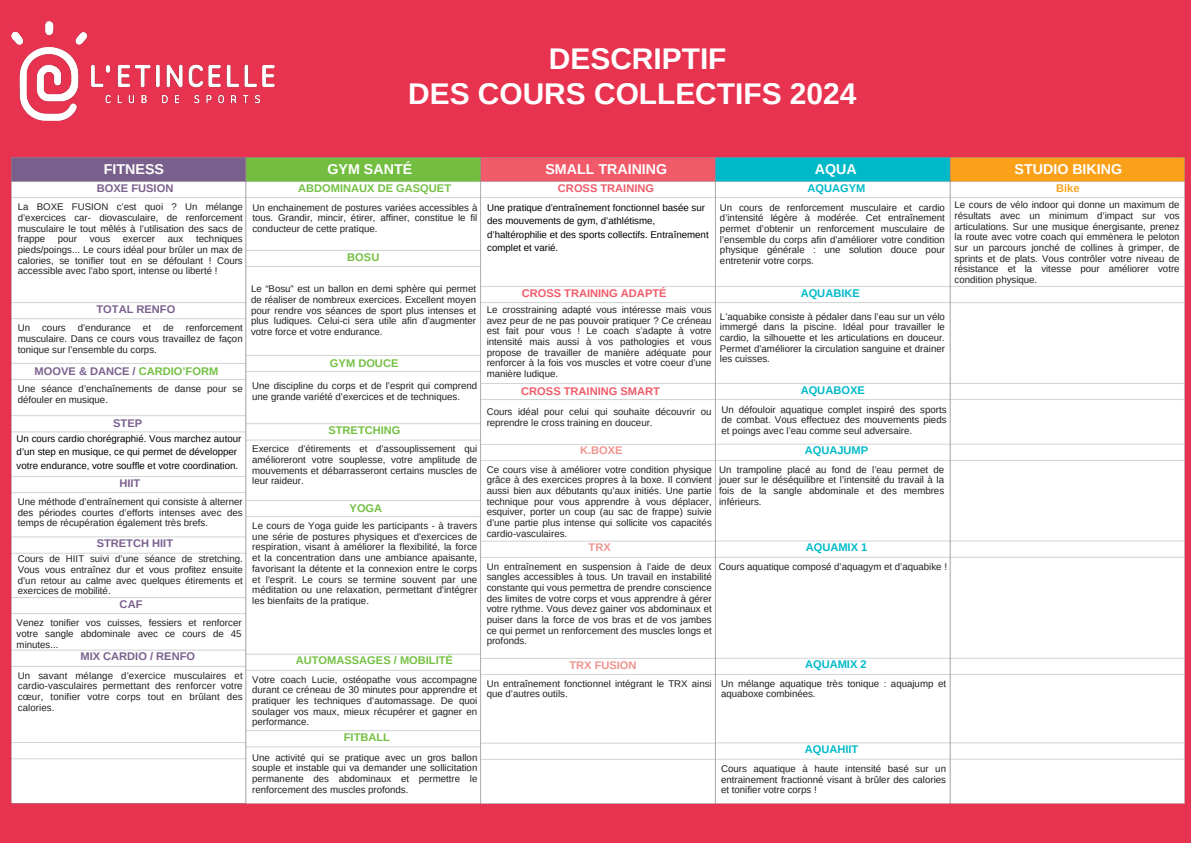
<style>
.page{position:relative;width:1191px;height:843px;background:#fff}
.page>*{position:absolute;margin:0;border:0;box-sizing:border-box;transform-origin:0 0}
.t1{font:700 29.9px/35.2px "Arimo";color:#fff;text-align:center}
.t2{font:700 14.2px "Arimo";color:#fff}
.t3{font:700 11.1px "Arimo";color:#7b608e}
.t4{font:700 11.1px "Arimo";color:#74c043}
.t5{font:700 11.1px "Arimo";color:#00bac9}
.t6{font:700 11.1px "Arimo";color:#f05b69}
.t7{font:700 11.1px "Arimo";color:#ee9490}
.t8{font:700 11.1px "Arimo";color:#faa41a}
.t9{font:9.7px/10.7px "Arimo";color:#231f20;text-align:justify}
.t10{font:9.7px/13.5px "Arimo";color:#000}
.s1{color:#74c044}
</style>
<div class="page">
<div style="left:0;top:0;width:1190px;height:842px;background:#e73350"></div>
<img style="left:11px;top:21px;width:264px;height:100px">
<img style="left:11px;top:157px;width:1174px;height:647px">
<p class="t1" style="left:408px;top:41px;width:449px">DESCRIPTIF<br>DES COURS COLLECTIFS 2024</p>
<p class="t2" style="left:104px;top:161px;width:62px">FITNESS</p>
<h2 class="t2" style="left:327px;top:161px;width:86px">GYM SANTÉ</h2>
<h2 class="t2" style="left:545px;top:161px;width:123px">SMALL TRAINING</h2>
<h2 class="t2" style="left:814px;top:161px;width:43px">AQUA</h2>
<h2 class="t2" style="left:1014px;top:161px;width:109px">STUDIO BIKING</h2>
<p class="t3" style="left:97px;top:182px;width:78px">BOXE FUSION</p>
<p class="t9" style="left:18px;top:201px;width:226px">La BOXE FUSION c’est quoi ? Un mélange d’exercices car- diovasculaire, de renforcement musculaire le tout mêlés à l’utilisation des sacs de frappe</p>
<p class="t9" style="left:18px;top:233px;width:226px;text-indent:178px">techniques pieds/poings... Le cours idéal pour brûler un max de calories, se tonifier tout en se défoulant ! Cours accessible avec l’abo sport, intense ou liberté !</p>
<p class="t9" style="left:58px;top:233px;width:21px">pour</p>
<p class="t9" style="left:90px;top:233px;width:22px">vous</p>
<p class="t9" style="left:123px;top:233px;width:34px">exercer</p>
<p class="t9" style="left:168px;top:233px;width:17px">aux</p>
<p class="t3" style="left:96px;top:303px;width:80px">TOTAL RENFO</p>
<p class="t9" style="left:18px;top:322px;width:226px">Un cours d’endurance et de renforcement musculaire. Dans ce cours vous travaillez de façon tonique sur l’ensemble du corps.</p>
<p class="t3" style="left:35px;top:364px;width:185px">MOOVE &amp; DANCE / <span class="s1">CARDIO’FORM</span></p>
<p class="t9" style="left:18px;top:383px;width:226px">Une séance d’enchaînements de danse pour se défouler en musique.</p>
<h3 class="t3" style="left:113px;top:417px;width:30px">STEP</h3>
<p class="t10" style="left:17px;top:431px;width:226px">Un cours cardio chorégraphié. Vous marchez autour d’un step en musique, ce qui permet de développer votre endurance, votre souffle et votre coordination.</p>
<h3 class="t3" style="left:119px;top:476px;width:22px">HIIT</h3>
<h3 class="t9" style="left:18px;top:496px;width:226px">Une méthode d’entraînement qui consiste à alterner des périodes courtes d’efforts intenses avec des temps de récupération également très brefs.</h3>
<h3 class="t3" style="left:97px;top:537px;width:78px">STRETCH HIIT</h3>
<h3 class="t9" style="left:18px;top:553px;width:226px">Cours de HIIT suivi d’une séance de stretching.<br>Vous vous entraînez dur et vous profitez ensuite d’un retour au calme avec quelques étirements et exercices de mobilité.</h3>
<h2 class="t3" style="left:120px;top:597px;width:24px">CAF</h2>
<p class="t9" style="left:17px;top:617px;width:226px">Venez tonifier vos cuisses, fessiers et renforcer votre sangle abdominale avec ce cours de 45 minutes...</p>
<h3 class="t3" style="left:80px;top:650px;width:116px">MIX CARDIO / RENFO</h3>
<h3 class="t9" style="left:18px;top:669px;width:226px">Un savant mélange d’exercice musculaires et cardio-vasculaires permettant des renforcer votre cœur, tonifier votre corps tout en brûlant des calories.</h3>
<h3 class="t4" style="left:298px;top:182px;width:154px">ABDOMINAUX DE GASQUET</h3>
<h3 class="t9" style="left:252px;top:202px;width:226px">Un enchainement de postures variées accessibles à tous. Grandir, mincir, étirer, affiner, constitue le fil conducteur de cette pratique.</h3>
<p class="t4" style="left:347px;top:251px;width:34px">BOSU</p>
<p class="t9" style="left:251px;top:283px;width:226px">Le “Bosu” est un ballon en demi sphère qui permet de réaliser de nombreux exercices. Excellent moyen pour rendre vos séances de sport plus intenses et plus ludiques. Celui-ci sera utile afin d’augmenter votre force et votre endurance.</p>
<h3 class="t4" style="left:330px;top:357px;width:70px">GYM DOUCE</h3>
<h3 class="t9" style="left:252px;top:380px;width:226px">Une discipline du corps et de l’esprit qui comprend une grande variété d’exercices et de techniques.</h3>
<p class="t4" style="left:328px;top:424px;width:74px">STRETCHING</p>
<p class="t9" style="left:252px;top:443px;width:226px">Exercice d’étirements et d’assouplissement qui amélioreront votre souplesse, votre amplitude de mouvements et débarrasseront certains muscles de leur raideur.</p>
<p class="t4" style="left:349px;top:501px;width:34px">YOGA</p>
<p class="t9" style="left:252px;top:520px;width:226px">Le cours de Yoga guide les participants - à travers une série de postures physiques et d'exercices de respiration, visant à améliorer la flexibilité, la force et la concentration dans une ambiance apaisante, favorisant la détente et la connexion entre le corps et l'esprit. Le cours se termine souvent par une méditation ou une relaxation, permettant d'intégrer les bienfaits de la pratique.</p>
<p class="t4" style="left:296px;top:654px;width:159px">AUTOMASSAGES / MOBILITÉ</p>
<h3 class="t9" style="left:252px;top:673px;width:226px">Votre coach Lucie, ostéopathe vous accompagne durant ce créneau de 30 minutes pour apprendre et pratiquer les techniques d’automassage. De quoi soulager vos maux, mieux récupérer et gagner en performance.</h3>
<h3 class="t4" style="left:344px;top:730px;width:48px">FITBALL</h3>
<h3 class="t9" style="left:252px;top:751px;width:227px">Une activité qui se pratique avec un gros ballon souple et instable qui va demander une sollicitation permanente des abdominaux et permettre le renforcement des muscles profonds.</h3>
<h3 class="t6" style="left:558px;top:182px;width:98px">CROSS TRAINING</h3>
<p class="t5" style="left:807px;top:182px;width:59px">AQUAGYM</p>
<h3 class="t10" style="left:487px;top:200px;width:223px">Une pratique d’entraînement fonctionnel basée sur des mouvements de gym, d’athlétisme, d’haltérophilie et des sports collectifs. Entraînement complet et varié.</h3>
<h3 class="t9" style="left:720px;top:202px;width:226px">Un cours de renforcement musculaire et cardio d’intensité légère à modérée. Cet entraînement permet d’obtenir un renforcement musculaire de l’ensemble du corps afin d’améliorer votre condition physique générale : une solution douce pour entretenir votre corps.</h3>
<h3 class="t6" style="left:521px;top:286px;width:146px">CROSS TRAINING ADAPTÉ</h3>
<p class="t5" style="left:800px;top:287px;width:61px">AQUABIKE</p>
<h4 class="t9" style="left:486px;top:304px;width:226px">Le crosstraining adapté vous intéresse mais vous avez peur de ne pas pouvoir pratiquer ? Ce créneau est fait pour vous ! Le coach s’adapte à votre intensité mais aussi à vos pathologies et vous propose de travailler de manière adéquate pour renforcer à la fois vos muscles et votre coeur d’une manière ludique.</h4>
<p class="t9" style="left:486px;top:406px;width:226px">Cours idéal pour celui qui souhaite découvrir ou reprendre le cross training en douceur.</p>
<p class="t6" style="left:521px;top:385px;width:140px">CROSS TRAINING SMART</p>
<p class="t9" style="left:720px;top:311px;width:226px">L’aquabike consiste à pédaler dans l’eau sur un vélo immergé dans la piscine. Idéal pour travailler le cardio, la silhouette et les articulations en douceur.<br>Permet d’améliorer la circulation sanguine et drainer les cuisses.</p>
<h3 class="t5" style="left:800px;top:384px;width:66px">AQUABOXE</h3>
<h3 class="t9" style="left:721px;top:404px;width:226px">Un défouloir aquatique complet inspiré des sports de combat. Vous effectuez des mouvements pieds et poings avec l’eau comme seul adversaire.</h3>
<h3 class="t7" style="left:580px;top:444px;width:44px">K.BOXE</h3>
<h3 class="t5" style="left:804px;top:444px;width:65px">AQUAJUMP</h3>
<p class="t9" style="left:719px;top:463px;width:226px">Un trampoline placé au fond de l’eau permet de jouer sur le déséquilibre et l’intensité du travail à la fois de la sangle abdominale et des membres inférieurs.</p>
<p class="t9" style="left:486px;top:464px;width:227px">Ce cours vise à améliorer votre condition physique grâce à des exercices propres à la boxe. Il convient aussi bien aux débutants qu’aux initiés. Une partie technique pour vous apprendre à vous déplacer, esquiver, porter un coup (au sac de frappe) suivie d’une partie plus intense qui sollicite vos capacités cardio-vasculaires.</p>
<p class="t7" style="left:588px;top:541px;width:24px">TRX</p>
<h3 class="t5" style="left:805px;top:541px;width:63px">AQUAMIX 1</h3>
<h3 class="t9" style="left:486px;top:560px;width:226px">Un entraînement en suspension à l’aide de deux sangles accessibles à tous. Un travail en instabilité constante qui vous permettra de prendre conscience des limites de votre corps et vous apprendre à gérer votre rythme. Vous devez gainer vos abdominaux et puiser dans la force de vos bras et de vos jambes ce qui permet un renforcement des muscles longs et profonds.</h3>
<h3 class="t9" style="left:718px;top:560px;width:230px">Cours aquatique composé d’aquagym et d’aquabike !</h3>
<p class="t7" style="left:569px;top:658px;width:69px">TRX FUSION</p>
<p class="t9" style="left:486px;top:677px;width:226px">Un entraînement fonctionnel intégrant le TRX ainsi que d’autres outils.</p>
<p class="t5" style="left:805px;top:658px;width:63px">AQUAMIX 2</p>
<h3 class="t9" style="left:721px;top:677px;width:226px">Un mélange aquatique très tonique : aquajump et aquaboxe combinées.</h3>
<h3 class="t8" style="left:1055px;top:182px;width:25px">Bike</h3>
<p class="t9" style="left:954px;top:199px;width:226px">Le cours de vélo indoor qui donne un maximum de résultats avec un minimum d’impact sur vos articulations. Sur une musique énergisante, prenez la route avec votre coach qui emmènera le peloton sur un parcours jonché de collines à grimper, de sprints et de plats. Vous contrôler votre niveau de résistance et la vitesse pour améliorer votre condition physique.</p>
<h3 class="t5" style="left:804px;top:743px;width:55px">AQUAHIIT</h3>
<p class="t9" style="left:721px;top:763px;width:226px">Cours aquatique à haute intensité basé sur un entrainement fractionné visant à brûler des calories et tonifier votre corps !</p>
</div>
